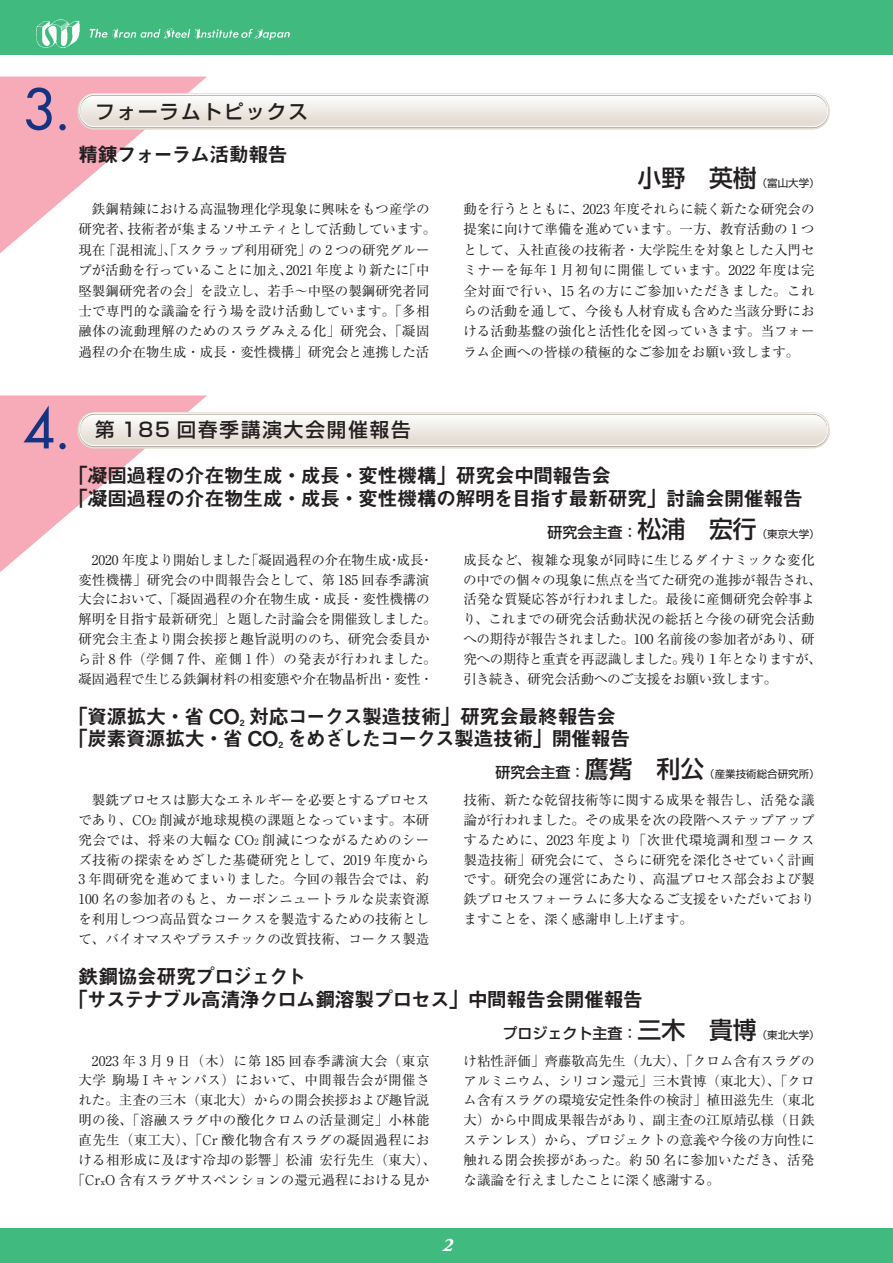
<style>
.page{position:relative;width:893px;height:1263px;background:#fff}
.page>*{position:absolute;margin:0;border:0;box-sizing:border-box;transform-origin:0 0}
.t1{font:500 54.6px "Futura Std";color:#163382}
.t2{font:500 23.85px "Shin Go Pr 6";color:#231f20}
.t3{font:20.25px/22.4px "Midashi Go Pr 6 MB31";letter-spacing:-.04em;color:#231f20}
.t4{font:500 19.5px "Shin Go Pr 6";letter-spacing:.1em;color:#231f20}
.t5{font:italic 700 19.2px "Adobe Garamond Pro";color:#fff}
.t6{font:500 15px "Shin Go Pr 6";color:#231f20}
.t7{font:13.5px/19.8px "Ryumin Pr 6";color:#231f20;text-align:justify}
.t8{font:13.5px "Ryumin Pr 6";letter-spacing:.03em;color:#231f20}
.t9{font:13.5px "Ryumin Pr 6";letter-spacing:.055em;color:#231f20}
.t10{font:13.5px "Ryumin Pr 6";letter-spacing:.02em;color:#231f20}
.t11{font:13.5px "Ryumin Pr 6";letter-spacing:.025em;color:#231f20}
.t12{font:10.5px "Shin Go Pr 6";color:#231f20}
.t13{font:8.55px "Midashi Go Pr 6 MB31";color:#231f20}
.s1{font-size:23.85px}
.s2{font-size:8.55px}
</style>
<div class="page">
<div style="left:0;top:1229px;width:893px;height:34px;background:#41ba80"></div>
<svg style="left:0;top:77px;width:828px;height:176px"></svg>
<div style="left:79px;top:95px;width:749px;height:33px;border:1px solid #a7a199;border-radius:15px"></div>
<div style="left:79px;top:94px;width:749px;height:33px;border:1px solid #fff;border-radius:15px"></div>
<svg style="left:0;top:395px;width:828px;height:177px"></svg>
<div style="left:79px;top:414px;width:749px;height:33px;border:1px solid #a7a199;border-radius:15px"></div>
<div style="left:79px;top:413px;width:749px;height:33px;border:1px solid #fff;border-radius:15px"></div>
<div style="left:0;top:0;width:893px;height:55px;background:#41ba80"></div>
<img style="left:36px;top:19px;width:254px;height:29px">
<h1 class="t1" style="left:23px;top:75px;width:49px">3.</h1>
<h3 class="t4" style="left:95px;top:95px;width:214px">フォーラムトピックス</h3>
<h3 class="t3" style="left:78px;top:143px;width:211px">精錬フォーラム活動報告</h3>
<h2 class="t2" style="left:637px;top:158px;width:121px">小野 英樹</h2>
<p class="t12" style="left:757px;top:174px;width:65px">（富山大学）</p>
<p class="t7" style="left:78px;top:198px;width:359px;line-height:20.4px;text-align:center">鉄鋼精錬における高温物理化学現象に興味をもつ産学の<br>研究者、技術者が集まるソサエティとして活動しています。現在「混相流」、「スクラップ利用研究」の 2 つの研究グループが活動を行っていることに加え、2021 年度より新たに「中堅製鋼研究者の会」を設立し、若手～中堅の製鋼研究者同士で専門的な議論を行う場を設け活動しています。「多相融体の流動理解のためのスラグみえる化」研究会、「凝固過程の介在物生成・成長・変性機構」研究会と連携した活</p>
<p class="t7" style="left:463px;top:198px;width:353px;line-height:20.4px">動を行うとともに、2023 年度それらに続く新たな研究会の提案に向けて準備を進めています。一方、教育活動の 1 つとして、入社直後の技術者・大学院生を対象とした入門セミナーを毎年 1 月初旬に開催しています。2022 年度は完全対面で行い、15 名の方にご参加いただきました。これらの活動を通して、今後も人材育成も含めた当該分野における活動基盤の強化と活性化を図っていきます。当フォーラム企画への皆様の積極的なご参加をお願い致します。</p>
<h1 class="t1" style="left:23px;top:394px;width:49px">4.</h1>
<h3 class="t4" style="left:95px;top:414px;width:317px">第 185 回春季講演大会開催報告</h3>
<h3 class="t3" style="left:68px;top:464px;width:737px">「凝固過程の介在物生成・成長・変性機構」研究会中間報告会<br>「凝固過程の介在物生成・成長・変性機構の解明を目指す最新研究」討論会開催報告</h3>
<p class="t6" style="left:547px;top:520px;width:211px">研究会主査：<span class="s1">松浦　宏行</span></p>
<p class="t12" style="left:757px;top:525px;width:65px">（東京大学）</p>
<p class="t7" style="left:78px;top:549px;width:360px;text-align:left;text-indent:14px">2020 年度より開始しました「凝固過程の介在物生成・成長・変性機構」研究会の中間報告会として、第 185 回春季講演大会において、「凝固過程の介在物生成・成長・変性機構の解明を目指す最新研究」と題した討論会を開催致しました。研究会主査より開会挨拶と趣旨説明ののち、研究会委員から計 8 件（学側 7 件、産側 1 件）の発表が行われました。凝固過程で生じる鉄鋼材料の相変態や介在物晶析出・変性・</p>
<p class="t7" style="left:463px;top:549px;width:360px;text-align:left">成長など、複雑な現象が同時に生じるダイナミックな変化の中での個々の現象に焦点を当てた研究の進捗が報告され、活発な質疑応答が行われました。最後に産側研究会幹事より、これまでの研究会活動状況の総括と今後の研究会活動への期待が報告されました。100 名前後の参加者があり、研究への期待と重責を再認識しました。残り１年となりますが、引き続き、研究会活動へのご支援をお願い致します。</p>
<h3 class="t3" style="left:68px;top:704px;width:174px">「資源拡大・省 CO</h3>
<h3 class="t3" style="left:68px;top:704px;width:564px;text-indent:182px">対応コークス製造技術」研究会最終報告会「炭素資源拡大・省 CO をめざしたコークス製造技術」開催報告</h3>
<p class="t13" style="left:240px;top:716px;width:6px">2</p>
<p class="t13" style="left:278px;top:738px;width:6px">2</p>
<p class="t6" style="left:496px;top:760px;width:210px">研究会主査：<span class="s1">鷹觜　利公</span></p>
<p class="t12" style="left:704px;top:766px;width:117px">（産業技術総合研究所）</p>
<p class="t7" style="left:78px;top:789px;width:353px;text-indent:14px">製銑プロセスは膨大なエネルギーを必要とするプロセスであり、CO<span class="s2">2</span> 削減が地球規模の課題となっています。本研究会では、将来の大幅な CO<span class="s2">2</span> 削減につながるためのシーズ技術の探索をめざした基礎研究として、2019 年度から3 年間研究を進めてまいりました。今回の報告会では、約100 名の参加者のもと、カーボンニュートラルな炭素資源を利用しつつ高品質なコークスを製造するための技術として、バイオマスやプラスチックの改質技術、コークス製造</p>
<p class="t7" style="left:463px;top:789px;width:353px">技術、新たな乾留技術等に関する成果を報告し、活発な議論が行われました。その成果を次の段階へステップアップするために、2023 年度より「次世代環境調和型コークス製造技術」研究会にて、さらに研究を深化させていく計画です。研究会の運営にあたり、高温プロセス部会および製鉄プロセスフォーラムに多大なるご支援をいただいておりますことを、深く感謝申し上げます。</p>
<h3 class="t3" style="left:68px;top:965px;width:577px;text-indent:11px">鉄鋼協会研究プロジェクト<br>「サステナブル高清浄クロム鋼溶製プロセス」中間報告会開催報告</h3>
<p class="t9" style="left:92px;top:1050px;width:339px">2023 年 3 月 9 日（木）に第 185 回春季講演大会（東京</p>
<p class="t8" style="left:78px;top:1070px;width:353px">大学 駒場 I キャンパス）において、中間報告会が開催さ</p>
<p class="t7" style="left:78px;top:1090px;width:353px">れた。主査の三木（東北大）からの開会挨拶および趣旨説</p>
<p class="t10" style="left:78px;top:1109px;width:353px">明の後、「溶融スラグ中の酸化クロムの活量測定」小林能</p>
<p class="t8" style="left:78px;top:1129px;width:353px">直先生（東工大）、「Cr 酸化物含有スラグの凝固過程にお</p>
<p class="t11" style="left:78px;top:1149px;width:359px">ける相形成に及ぼす冷却の影響」松浦 宏行先生（東大）、</p>
<p class="t7" style="left:72px;top:1169px;width:359px">「Cr<span class="s2">x</span>O 含有スラグサスペンションの還元過程における見か</p>
<p class="t6" style="left:502px;top:1021px;width:256px">プロジェクト主査：<span class="s1">三木　貴博</span></p>
<p class="t12" style="left:757px;top:1026px;width:65px">（東北大学）</p>
<p class="t7" style="left:463px;top:1050px;width:353px">け粘性評価」齊藤敬高先生（九大）、「クロム含有スラグのアルミニウム、シリコン還元」三木貴博（東北大）、「クロム含有スラグの環境安定性条件の検討」植田滋先生（東北大）から中間成果報告があり、副主査の江原靖弘様（日鉄ステンレス）から、プロジェクトの意義や今後の方向性に触れる閉会挨拶があった。約 50 名に参加いただき、活発な議論を行えましたことに深く感謝する。</p>
<h3 class="t5" style="left:443px;top:1234px;width:11px">2</h3>
</div>
